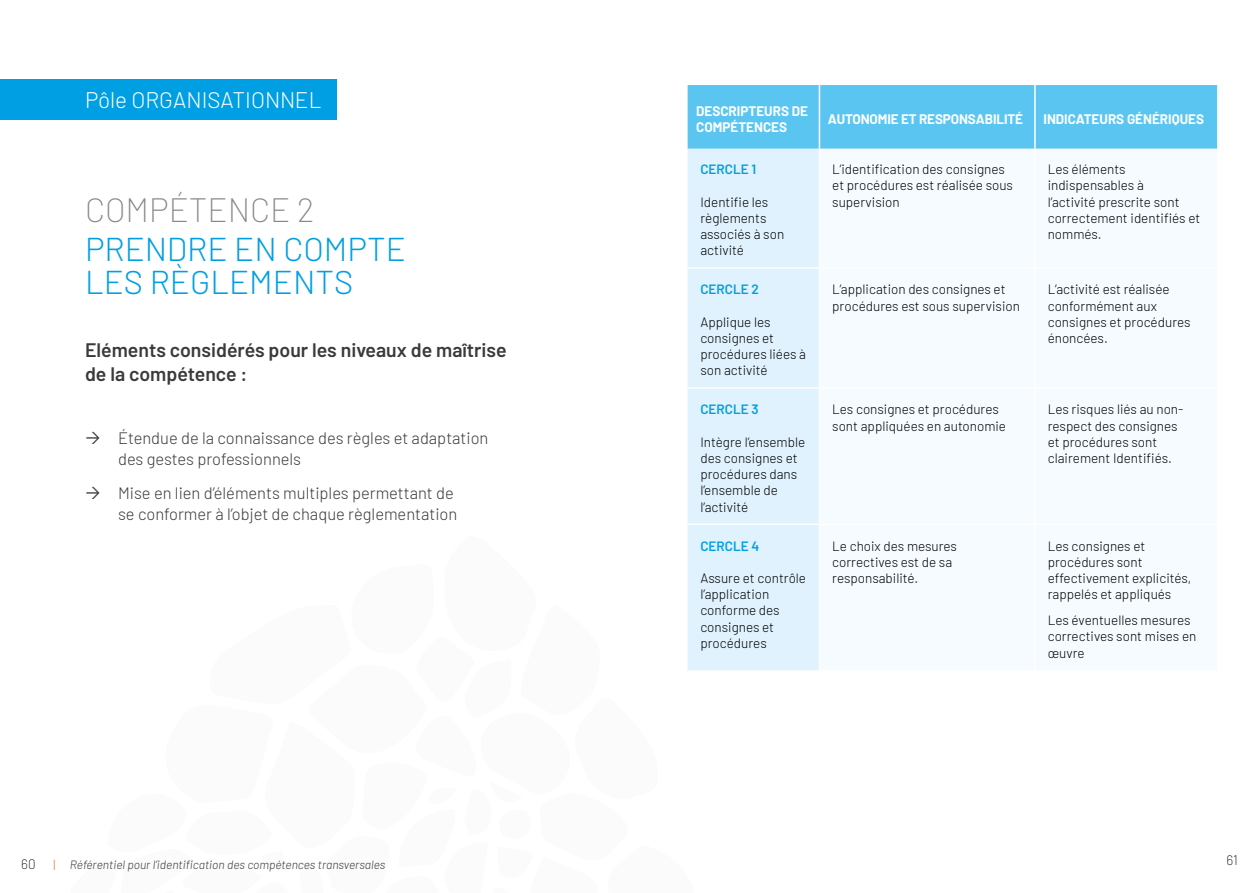
<style>
.page{position:relative;width:1259px;height:893px;background:#fff}
.page>*{position:absolute;margin:0;border:0;box-sizing:border-box;transform-origin:0 0}
.t1{font:300 33px/33px "Barlow";color:#009fe3}
.t2{font:200 33px "Barlow";color:#878787}
.t3{font:300 22.5px "Barlow";color:#fff}
.t4{font:600 19.5px/23.4px "Barlow";color:#3a3a3c}
.t5{font:300 16.5px/21px "Barlow";color:#3a3a3c}
.t6{font:300 13.5px/16.2px "Barlow";color:#000}
.t7{font:700 13.5px/16.2px "Barlow";color:#fff}
.t8{font:600 13.5px "Barlow";color:#009fe3}
.t9{font:200 13.5px "Barlow";color:#000}
.t10{font:italic 300 12px "Barlow";color:#3a3a3c}
.s1{font-style:normal;color:#ec6527}
</style>
<div class="page">
<div style="left:0;top:79px;width:336px;height:40px;background:#009fe3"></div>
<div style="left:687px;top:85px;width:530px;height:64px;background:#5bc5f2"></div>
<div style="left:687px;top:149px;width:131px;height:521px;background:#dff2fd"></div>
<hr style="left:818px;top:85px;width:2px;height:64px;background:#fff">
<hr style="left:1034px;top:85px;width:1px;height:64px;background:#fff">
<hr style="left:687px;top:267px;width:131px;height:2px;background:#fff">
<hr style="left:687px;top:387px;width:131px;height:2px;background:#fff">
<hr style="left:687px;top:523px;width:131px;height:2px;background:#fff">
<h2 class="t3" style="left:85px;top:83px;width:238px">Pôle ORGANISATIONNEL</h2>
<h1 class="t2" style="left:85px;top:187px;width:231px">COMPÉTENCE 2</h1>
<h1 class="t1" style="left:85px;top:230px;width:322px">PRENDRE EN COMPTE<br>LES RÈGLEMENTS</h1>
<h3 class="t4" style="left:85px;top:337px;width:423px">Eléments considérés pour les niveaux de maîtrise de la compétence :</h3>
<p class="t5" style="left:118px;top:426px;width:372px">Étendue de la connaissance des règles et adaptation des gestes professionnels</p>
<p class="t5" style="left:118px;top:481px;width:341px">Mise en lien d’éléments multiples permettant de se conformer à l’objet de chaque règlementation</p>
<p class="t7" style="left:696px;top:102px;width:113px">DESCRIPTEURS DE<br>COMPÉTENCES</p>
<p class="t7" style="left:828px;top:110px;width:197px">AUTONOMIE ET RESPONSABILITÉ</p>
<p class="t7" style="left:1043px;top:110px;width:162px">INDICATEURS GÉNÉRIQUES</p>
<p class="t8" style="left:700px;top:159px;width:57px">CERCLE 1</p>
<p class="t6" style="left:700px;top:193px;width:85px">Identifie les règlements associés à son activité</p>
<p class="t6" style="left:832px;top:160px;width:182px">L’identification des consignes et procédures est réalisée sous supervision</p>
<p class="t6" style="left:1047px;top:160px;width:154px">Les éléments indispensables à<br>l’activité prescrite sont correctement identifiés et nommés.</p>
<p class="t8" style="left:700px;top:280px;width:60px">CERCLE 2</p>
<p class="t6" style="left:700px;top:313px;width:107px">Applique les consignes et procédures liées à son activité</p>
<p class="t8" style="left:700px;top:400px;width:60px">CERCLE 3</p>
<p class="t6" style="left:700px;top:433px;width:106px">Intègre l’ensemble des consignes et procédures dans l’ensemble de l’activité</p>
<p class="t8" style="left:700px;top:536px;width:60px">CERCLE 4</p>
<p class="t6" style="left:700px;top:569px;width:107px">Assure et contrôle l’application conforme des consignes et procédures</p>
<p class="t6" style="left:832px;top:280px;width:189px">L’application des consignes et procédures est sous supervision</p>
<p class="t6" style="left:1047px;top:280px;width:144px">L’activité est réalisée conformément aux consignes et procédures énoncées.</p>
<p class="t6" style="left:832px;top:400px;width:175px">Les consignes et procédures sont appliquées en autonomie</p>
<p class="t6" style="left:1047px;top:400px;width:137px">Les risques liés au non&shy;respect des consignes et procédures sont clairement Identifiés.</p>
<p class="t6" style="left:832px;top:537px;width:126px">Le choix des mesures correctives est de sa responsabilité.</p>
<p class="t6" style="left:1047px;top:537px;width:145px">Les consignes et procédures sont effectivement explicités, rappelés et appliqués</p>
<p class="t6" style="left:1047px;top:611px;width:150px">Les éventuelles mesures correctives sont mises en œuvre</p>
<p class="t9" style="left:21px;top:854px;width:16px">60</p>
<p class="t9" style="left:1226px;top:850px;width:13px">61</p>
<p class="t10" style="left:54px;top:856px;width:333px"><span class="s1">|</span> Référentiel pour l’identification des compétences transversales</p>
</div>
